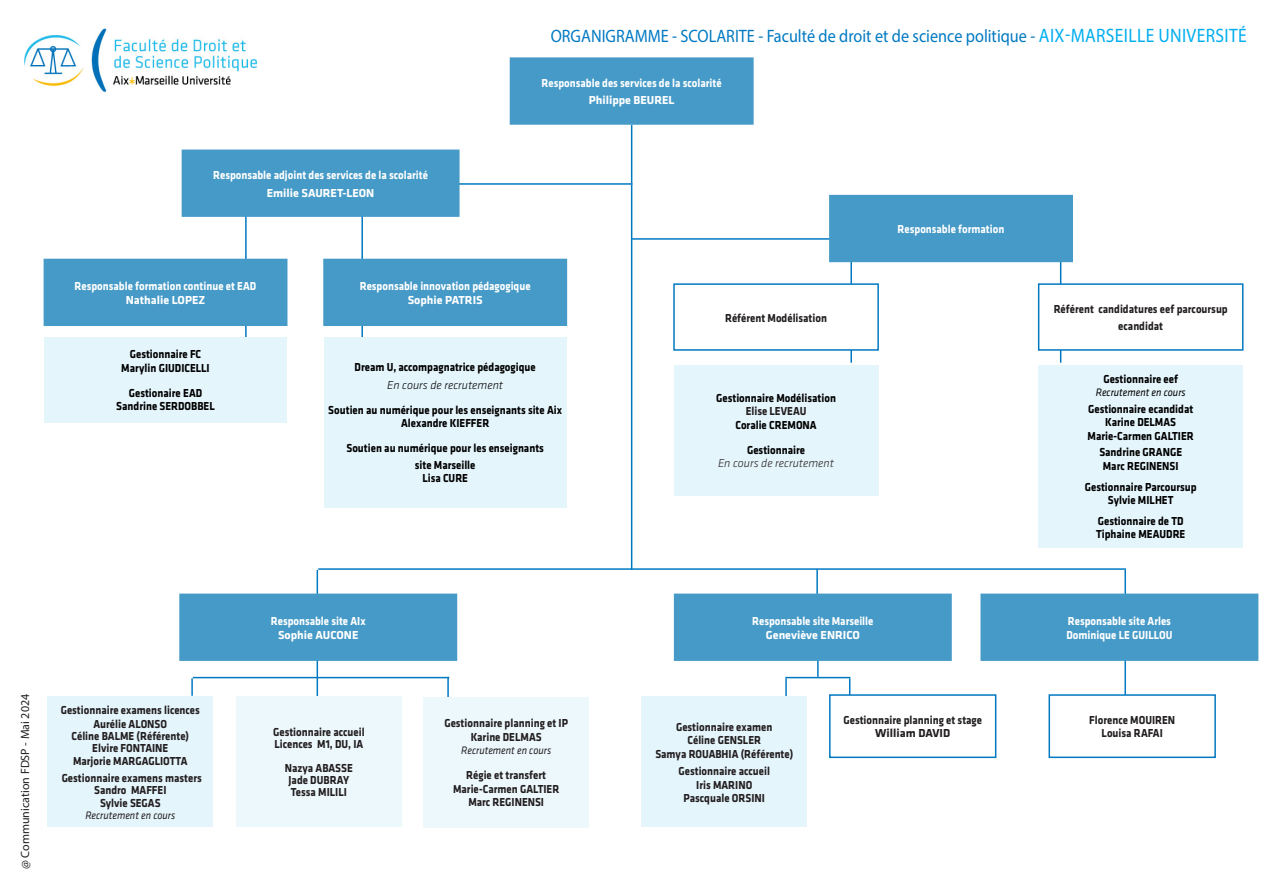
<style>
.page{position:relative;width:1263px;height:893px;background:#fff}
.page>*{position:absolute;margin:0;border:0;box-sizing:border-box;transform-origin:0 0}
.t1{font:18px "Myriad Pro";color:#0079c2;scale:.9 1}
.t2{font:700 12px/16.5px "Klavika Basic";color:#231f20;text-align:center;scale:.9 1}
.t3{font:700 12px/13.5px "Klavika Basic";color:#000;text-align:center;scale:.9 1}
.t4{font:700 12px "Klavika";color:#231f20;scale:.9 1}
.t5{font:700 12px "Klavika Basic";color:#fff;scale:.9 1}
.t6{font:700 12px "Klavika";color:#000;scale:.9 1}
.t7{font:700 12px "Klavika";color:#fff}
.t8{font:italic 300 12px/13.5px "Klavika";color:#231f20;text-align:center}
.t9{font:12px "Myriad Pro";color:#231f20}
.t10{font:italic 300 12px "Klavika";color:#000}
.t11{font:700 12px "Klavika";color:#fff;scale:.9 1}
.t12{font:700 12px "Klavika";color:#231f20}
.t13{font:italic 11.25px "Klavika Basic";color:#231f20;scale:.9 1}
.t14{font:italic 11.25px "Klavika Basic";color:#000;scale:.9 1}
.s1{font-size:19.5px;color:#00aeef}
.s2{font-family:"Klavika"}
.s3{font-family:"Klavika Basic";font-weight:700;font-style:normal;color:#000}
</style>
<div class="page">
<hr style="left:349px;top:183px;width:283px;height:2px;background:#0079c2">
<hr style="left:632px;top:238px;width:284px;height:2px;background:#0079c2">
<hr style="left:318px;top:568px;width:808px;height:2px;background:#0079c2">
<hr style="left:631px;top:125px;width:1px;height:445px;background:#0079c2">
<hr style="left:850px;top:223px;width:2px;height:140px;background:#0079c2">
<hr style="left:1060px;top:221px;width:1px;height:142px;background:#0079c2">
<hr style="left:816px;top:569px;width:2px;height:81px;background:#0079c2">
<hr style="left:317px;top:570px;width:1px;height:128px;background:#0079c2">
<hr style="left:817px;top:650px;width:2px;height:27px;background:#0079c2">
<hr style="left:1124px;top:570px;width:2px;height:156px;background:#0079c2">
<hr style="left:785px;top:678px;width:2px;height:20px;background:#0079c2">
<hr style="left:849px;top:678px;width:1px;height:58px;background:#0079c2">
<hr style="left:245px;top:210px;width:2px;height:140px;background:#0079c2">
<hr style="left:361px;top:210px;width:2px;height:140px;background:#0079c2">
<svg style="left:191px;top:678px;width:2px;height:18px"></svg>
<hr style="left:447px;top:677px;width:2px;height:21px;background:#0079c2">
<div style="left:510px;top:58px;width:243px;height:66px;background:#469ac7"></div>
<div style="left:510px;top:57px;width:244px;height:68px;border:2px solid #469ac7"></div>
<div style="left:182px;top:150px;width:277px;height:66px;background:#469ac7"></div>
<div style="left:182px;top:150px;width:277px;height:67px;border:2px solid #469ac7"></div>
<div style="left:830px;top:196px;width:242px;height:65px;background:#469ac7"></div>
<div style="left:829px;top:195px;width:244px;height:67px;border:2px solid #469ac7"></div>
<div style="left:674px;top:284px;width:204px;height:66px;background:#fff"></div>
<div style="left:673px;top:283px;width:206px;height:68px;border:2px solid #0079c2"></div>
<div style="left:674px;top:365px;width:204px;height:130px;background:#e5f5fc"></div>
<div style="left:1039px;top:284px;width:204px;height:66px;background:#fff"></div>
<div style="left:1038px;top:283px;width:205px;height:68px;border:2px solid #0079c2"></div>
<div style="left:1039px;top:365px;width:204px;height:182px;background:#e5f5fc"></div>
<div style="left:180px;top:594px;width:276px;height:66px;background:#469ac7"></div>
<div style="left:179px;top:594px;width:278px;height:67px;border:2px solid #469ac7"></div>
<div style="left:675px;top:594px;width:276px;height:66px;background:#469ac7"></div>
<div style="left:674px;top:594px;width:278px;height:67px;border:2px solid #469ac7"></div>
<div style="left:981px;top:594px;width:277px;height:66px;background:#469ac7"></div>
<div style="left:980px;top:594px;width:278px;height:67px;border:2px solid #469ac7"></div>
<div style="left:47px;top:696px;width:166px;height:130px;background:#e5f5fc"></div>
<div style="left:641px;top:697px;width:166px;height:130px;background:#e5f5fc"></div>
<div style="left:830px;top:695px;width:166px;height:62px;background:#fff"></div>
<div style="left:829px;top:694px;width:167px;height:64px;border:2px solid #0079c2"></div>
<div style="left:1049px;top:695px;width:166px;height:62px;background:#fff"></div>
<div style="left:1048px;top:694px;width:168px;height:64px;border:2px solid #0079c2"></div>
<div style="left:236px;top:696px;width:166px;height:130px;background:#edf8fd"></div>
<div style="left:423px;top:697px;width:166px;height:130px;background:#edf8fd"></div>
<div style="left:324px;top:259px;width:242px;height:66px;background:#469ac7"></div>
<div style="left:323px;top:259px;width:244px;height:67px;border:2px solid #469ac7"></div>
<div style="left:44px;top:259px;width:243px;height:66px;background:#469ac7"></div>
<div style="left:44px;top:259px;width:243px;height:67px;border:2px solid #469ac7"></div>
<div style="left:44px;top:337px;width:243px;height:85px;background:#e5f5fc"></div>
<div style="left:324px;top:337px;width:242px;height:170px;background:#e5f5fc"></div>
<hr style="left:193px;top:677px;width:256px;height:1px;background:#0079c2">
<hr style="left:785px;top:677px;width:65px;height:1px;background:#0079c2">
<img style="left:24px;top:28px;width:234px;height:65px">
<p class="t9" style="left:18px;top:869px;width:176px;rotate:-90deg">@ Communication FDSP - Mai 2024</p>
<p class="t1" style="left:551px;top:25px;width:775px">ORGANIGRAMME - SCOLARITE - Faculté de droit et de science politique - <span class="s1">AIX-MARSEILLE UNIVERSITÉ</span></p>
<p class="t5" style="left:213px;top:166px;width:240px">Responsable adjoint des services de la scolarité</p>
<p class="t7" style="left:267px;top:186px;width:109px">Emilie SAURET-LEON</p>
<p class="t5" style="left:542px;top:74px;width:202px">Responsable des services de la scolarité</p>
<p class="t7" style="left:589px;top:94px;width:87px">Philippe BEUREL</p>
<p class="t5" style="left:75px;top:277px;width:204px">Responsable formation continue et EAD</p>
<p class="t7" style="left:126px;top:293px;width:81px">Nathalie LOPEZ</p>
<p class="t5" style="left:360px;top:277px;width:191px">Responsable innovation pédagogique</p>
<p class="t7" style="left:408px;top:293px;width:76px">Sophie PATRIS</p>
<p class="t2" style="left:725px;top:309px;width:115px">Référent Modélisation</p>
<p class="t3" style="left:130px;top:347px;width:81px">Gestionnaire FC</p>
<p class="t6" style="left:121px;top:361px;width:100px">Marylin GIUDICELLI</p>
<p class="t3" style="left:129px;top:385px;width:83px">Gestionaire EAD</p>
<p class="t6" style="left:116px;top:400px;width:111px">Sandrine SERDOBBEL</p>
<p class="t3" style="left:355px;top:360px;width:203px">Dream U, accompagnatrice pédagogique</p>
<p class="t10" style="left:387px;top:378px;width:118px">En cours de recrutement</p>
<p class="t3" style="left:328px;top:403px;width:261px">Soutien au numérique pour les enseignants site Aix<br><span class="s2">Alexandre KIEFFER</span></p>
<p class="t3" style="left:346px;top:441px;width:221px">Soutien au numérique pour les enseignants</p>
<p class="t3" style="left:415px;top:458px;width:69px">site Marseille<br><span class="s2">Lisa CURE</span></p>
<p class="t3" style="left:716px;top:391px;width:135px">Gestionnaire Modélisation</p>
<p class="t4" style="left:746px;top:405px;width:69px">Elise LEVEAU</p>
<p class="t6" style="left:735px;top:418px;width:92px">Coralie CREMONA</p>
<p class="t8" style="left:718px;top:443px;width:118px"><span class="s3">Gestionnaire<br></span>En cours de recrutement</p>
<p class="t5" style="left:898px;top:220px;width:120px">Responsable formation</p>
<p class="t5" style="left:271px;top:612px;width:107px">Responsable site AIx</p>
<p class="t7" style="left:278px;top:628px;width:82px">Sophie AUCONE</p>
<p class="t5" style="left:752px;top:612px;width:136px">Responsable site Marseille</p>
<p class="t7" style="left:766px;top:628px;width:95px">Geneviève ENRICO</p>
<p class="t2" style="left:1054px;top:300px;width:195px">Référent candidatures eef parcoursup ecandidat</p>
<p class="t3" style="left:1103px;top:372px;width:85px">Gestionnaire eef</p>
<p class="t14" style="left:1096px;top:386px;width:101px">Recrutement en cours</p>
<p class="t3" style="left:1088px;top:402px;width:118px">Gestionnaire ecandidat</p>
<p class="t6" style="left:1105px;top:416px;width:80px">Karine DELMAS</p>
<p class="t6" style="left:1088px;top:429px;width:119px">Marie-Carmen GALTIER</p>
<p class="t6" style="left:1099px;top:446px;width:93px">Sandrine GRANGE</p>
<p class="t6" style="left:1103px;top:459px;width:86px">Marc REGINENSI</p>
<p class="t3" style="left:1085px;top:479px;width:126px">Gestionnaire Parcoursup</p>
<p class="t6" style="left:1108px;top:494px;width:74px">Sylvie MILHET</p>
<p class="t3" style="left:1098px;top:514px;width:97px">Gestionnaire de TD</p>
<p class="t6" style="left:1096px;top:528px;width:101px">Tiphaine MEAUDRE</p>
<p class="t5" style="left:1068px;top:612px;width:116px">Responsable site Arles</p>
<p class="t11" style="left:1066px;top:628px;width:119px">Dominique LE GUILLOU</p>
<p class="t2" style="left:61px;top:703px;width:156px;line-height:13.5px">Gestionnaire examens licences<br><span class="s2">Aurélie ALONSO</span></p>
<p class="t4" style="left:72px;top:729px;width:132px">Céline BALME (Référente)</p>
<p class="t4" style="left:92px;top:741px;width:86px">Elvire FONTAINE</p>
<p class="t4" style="left:73px;top:755px;width:129px">Marjorie MARGAGLIOTTA</p>
<p class="t2" style="left:62px;top:771px;width:157px;line-height:12px">Gestionnaire examens masters<br><span class="s2">Sandro MAFFEI</span></p>
<p class="t4" style="left:100px;top:797px;width:69px">Sylvie SEGAS</p>
<p class="t13" style="left:85px;top:808px;width:101px">Recrutement en cours</p>
<p class="t2" style="left:843px;top:711px;width:156px">Gestionnaire planning et stage</p>
<p class="t12" style="left:875px;top:727px;width:76px">William DAVID</p>
<p class="t4" style="left:1089px;top:713px;width:97px">Florence MOUIREN</p>
<p class="t2" style="left:444px;top:714px;width:139px">Gestionnaire planning et IP</p>
<p class="t4" style="left:471px;top:730px;width:80px">Karine DELMAS</p>
<p class="t13" style="left:461px;top:743px;width:101px">Recrutement en cours</p>
<p class="t2" style="left:466px;top:766px;width:90px">Régie et transfert</p>
<p class="t4" style="left:453px;top:782px;width:119px">Marie-Carmen GALTIER</p>
<p class="t4" style="left:468px;top:796px;width:86px">Marc REGINENSI</p>
<p class="t2" style="left:676px;top:718px;width:109px">Gestionnaire examen</p>
<p class="t4" style="left:687px;top:733px;width:83px">Céline GENSLER</p>
<p class="t4" style="left:655px;top:747px;width:155px">Samya ROUABHIA (Référente)</p>
<p class="t2" style="left:678px;top:762px;width:103px">Gestionnaire accueil</p>
<p class="t4" style="left:696px;top:778px;width:64px">Iris MARINO</p>
<p class="t4" style="left:684px;top:792px;width:92px">Pascquale ORSINI</p>
<p class="t2" style="left:273px;top:723px;width:103px">Gestionnaire accueil</p>
<p class="t4" style="left:1101px;top:727px;width:70px">Louisa RAFAI</p>
<p class="t2" style="left:274px;top:735px;width:100px">Licences M1, DU, IA</p>
<p class="t4" style="left:285px;top:761px;width:77px">Nazya ABASSE</p>
<p class="t4" style="left:289px;top:773px;width:69px">Jade DUBRAY</p>
<p class="t4" style="left:291px;top:785px;width:64px">Tessa MILILI</p>
</div>
